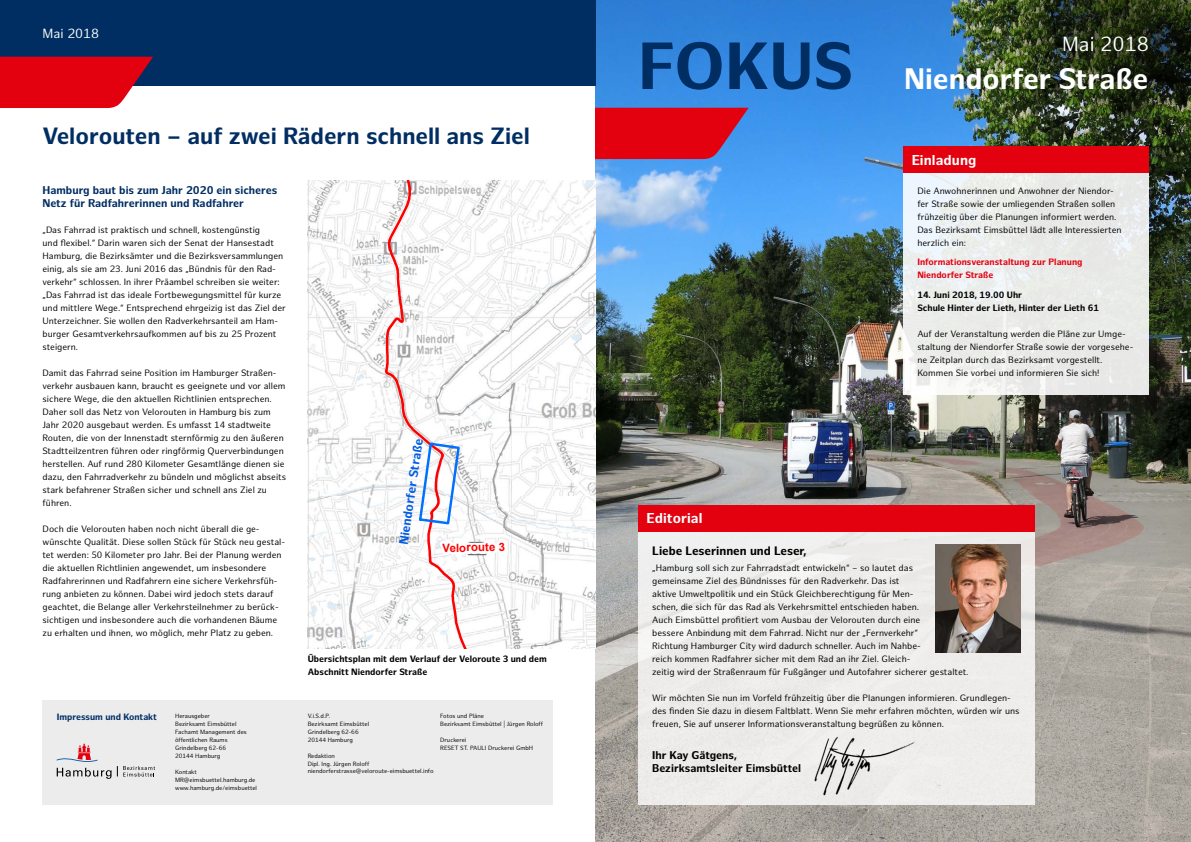
<style>
.page{position:relative;width:1191px;height:842px;background:#fff}
.page>*{position:absolute;margin:0;border:0;box-sizing:border-box;transform-origin:0 0}
.t1{font:700 65px "Hamburg Sans";letter-spacing:-.01em;color:#002e63}
.t2{font:700 29px "Hamburg Sans";color:#fff}
.t3{font:700 23px "Hamburg Sans";color:#002e63}
.t4{font:20px "Hamburg Sans";color:#fff}
.t5{font:700 14px "Hamburg Sans";letter-spacing:.005em;color:#fff}
.t6{font:13px "Hamburg Sans";color:#fff}
.t7{font:700 12.4px "Hamburg Sans";color:#005ce6}
.t8{font:700 12px "Hamburg Sans";color:#000}
.t9{font:700 11.4px "Arial";color:#f00}
.t10{font:700 11px/13px "Hamburg Sans";color:#002e63}
.t11{font:700 11px/13px "Hamburg Sans";color:#000}
.t12{font:9px/13px "Hamburg Sans";color:#000}
.t13{font:700 9px/13px "Hamburg Sans";color:#000}
.t14{font:700 9px/13px "Hamburg Sans";color:#e3000f}
.t15{font:700 9px "Hamburg Sans";color:#002e63}
.t16{font:6px/8px "Hamburg Sans";color:#000}
</style>
<div class="page">
<img style="left:595px;top:0;width:596px;height:842px">
<div style="left:0;top:0;width:595px;height:85px;background:#002e63"></div>
<svg style="left:0;top:57px;width:153px;height:51px;background:#dc1625"></svg>
<svg style="left:308px;top:181px;width:287px;height:468px"></svg>
<svg style="left:417px;top:441px;width:44px;height:85px"></svg>
<svg style="left:595px;top:108px;width:153px;height:51px;background:#d01128"></svg>
<div style="left:43px;top:701px;width:510px;height:104px;background:#ececed"></div>
<svg style="left:57px;top:743px;width:98px;height:36px"></svg>
<img style="left:1002px;top:0;width:189px;height:129px">
<svg style="left:903px;top:173px;width:245px;height:222px;background:#ebedeb"></svg>
<div style="left:903px;top:147px;width:245px;height:26px;background:#e3000f"></div>
<div style="left:638px;top:532px;width:397px;height:273px;background:#eeedeb"></div>
<div style="left:638px;top:506px;width:397px;height:26px;background:#e3000f"></div>
<img style="left:935px;top:545px;width:85px;height:107px">
<img style="left:814px;top:737px;width:101px;height:59px">
<h3 class="t6" style="left:43px;top:26px;width:58px">Mai 2018</h3>
<h3 class="t3" style="left:43px;top:123px;width:489px">Velorouten – auf zwei Rädern schnell ans Ziel</h3>
<p class="t10" style="left:43px;top:184px;width:236px">Hamburg baut bis zum Jahr 2020 ein sicheres<br>Netz für Radfahrerinnen und Radfahrer</p>
<p class="t12" style="left:43px;top:223px;width:245px">„Das Fahrrad ist praktisch und schnell, kostengünstig<br>und flexibel.“ Darin waren sich der Senat der Hansestadt Hamburg, die Bezirksämter und die Bezirksversammlungen einig, als sie am 23. Juni 2016 das „Bündnis für den Rad&shy;verkehr“ schlossen. In ihrer Präambel schreiben sie weiter: „Das Fahrrad ist das ideale Fortbewegungsmittel für kurze und mittlere Wege.“ Entsprechend ehrgeizig ist das Ziel der Unterzeichner. Sie wollen den Radverkehrsanteil am Ham&shy;burger Gesamtverkehrsaufkommen auf bis zu 25 Prozent steigern.</p>
<p class="t12" style="left:43px;top:366px;width:245px">Damit das Fahrrad seine Position im Hamburger Straßen&shy;verkehr ausbauen kann, braucht es geeignete und vor allem sichere Wege, die den aktuellen Richtlinien entsprechen.<br>Daher soll das Netz von Velorouten in Hamburg bis zum Jahr 2020 ausgebaut werden. Es umfasst 14 stadtweite Routen, die von der Innenstadt sternförmig zu den äußeren Stadtteilzentren führen oder ringförmig Querverbindungen herstellen. Auf rund 280 Kilometer Gesamtlänge dienen sie dazu, den Fahrradverkehr zu bündeln und möglichst abseits stark befahrener Straßen sicher und schnell ans Ziel zu führen.</p>
<p class="t12" style="left:43px;top:522px;width:244px">Doch die Velorouten haben noch nicht überall die ge&shy;wünschte Qualität. Diese sollen Stück für Stück neu gestal&shy;tet werden: 50 Kilometer pro Jahr. Bei der Planung werden die aktuellen Richtlinien angewendet, um insbesondere Radfahrerinnen und Radfahrern eine sichere Verkehrsfüh&shy;rung anbieten zu können. Dabei wird jedoch stets darauf geachtet, die Belange aller Verkehrsteilnehmer zu berück&shy;sichtigen und insbesondere auch die vorhandenen Bäume zu erhalten und ihnen, wo möglich, mehr Platz zu geben.</p>
<p class="t15" style="left:57px;top:712px;width:102px">Impressum und Kontakt</p>
<p class="t16" style="left:175px;top:712px;width:73px">Herausgeber<br>Bezirksamt Eimsbüttel<br>Fachamt Management des öffentlichen Raums<br>Grindelberg 62-66<br>20144 Hamburg</p>
<p class="t16" style="left:175px;top:768px;width:84px">Kontakt<br>MR@eimsbuettel.hamburg.de www.hamburg.de/eimsbuettel</p>
<h3 class="t7" style="left:396px;top:543px;width:108px;rotate:-82deg">Niendorfer Straße</h3>
<p class="t9" style="left:442px;top:540px;width:64px;rotate:-1deg">Veloroute 3</p>
<p class="t13" style="left:308px;top:652px;width:241px">Übersichtsplan mit dem Verlauf der Veloroute 3 und dem<br>Abschnitt Niendorfer Straße</p>
<p class="t16" style="left:308px;top:712px;width:63px">V.i.S.d.P.<br>Bezirksamt Eimsbüttel<br>Grindelberg 62-66<br>20144 Hamburg</p>
<p class="t16" style="left:308px;top:752px;width:63px">Redaktion<br>Dipl. Ing. Jürgen Roloff</p>
<p class="t16" style="left:440px;top:712px;width:104px">Fotos und Pläne<br>Bezirksamt Eimsbüttel | Jürgen Roloff</p>
<p class="t16" style="left:440px;top:736px;width:94px">Druckerei<br>RESET ST. PAULI Druckerei GmbH</p>
<p class="t16" style="left:308px;top:768px;width:127px">niendorferstrasse@veloroute-eimsbuettel.info</p>
<h1 class="t1" style="left:638px;top:28px;width:217px">FOKUS</h1>
<h3 class="t5" style="left:646px;top:510px;width:57px">Editorial</h3>
<h3 class="t4" style="left:1062px;top:33px;width:89px">Mai 2018</h3>
<h2 class="t2" style="left:904px;top:62px;width:246px">Niendorfer Straße</h2>
<h3 class="t5" style="left:911px;top:151px;width:66px">Einladung</h3>
<p class="t12" style="left:917px;top:184px;width:206px">Die Anwohnerinnen und Anwohner der Niendor&shy;fer Straße sowie der umliegenden Straßen sollen frühzeitig über die Planungen informiert werden.<br>Das Bezirksamt Eimsbüttel lädt alle Interessierten herzlich ein:</p>
<p class="t14" style="left:917px;top:256px;width:167px">Informationsveranstaltung zur Planung<br>Niendorfer Straße</p>
<p class="t13" style="left:917px;top:288px;width:183px">14. Juni 2018, 19.00 Uhr<br>Schule Hinter der Lieth, Hinter der Lieth 61</p>
<p class="t12" style="left:917px;top:327px;width:217px">Auf der Veranstaltung werden die Pläne zur Umge&shy;staltung der Niendorfer Straße sowie der vorgesehe&shy;ne Zeitplan durch das Bezirksamt vorgestellt.<br>Kommen Sie vorbei und informieren Sie sich!</p>
<h3 class="t8" style="left:652px;top:543px;width:156px">Liebe Leserinnen und Leser,</h3>
<p class="t12" style="left:652px;top:561px;width:318px">„Hamburg soll sich zur Fahrradstadt entwickeln“ – so lautet das<br>gemeinsame Ziel des Bündnisses für den Radverkehr. Das ist<br>aktive Umweltpolitik und ein Stück Gleichberechtigung für Men-<br>schen, die sich für das Rad als Verkehrsmittel entschieden haben.<br>Auch Eimsbüttel profitiert vom Ausbau der Velorouten durch eine<br>bessere Anbindung mit dem Fahrrad. Nicht nur der „Fernverkehr“<br>Richtung Hamburger City wird dadurch schneller. Auch im Nahbe-<br>reich kommen Radfahrer sicher mit dem Rad an ihr Ziel. Gleich-<br>zeitig wird der Straßenraum für Fußgänger und Autofahrer sicherer gestaltet.</p>
<p class="t12" style="left:652px;top:691px;width:369px">Wir möchten Sie nun im Vorfeld frühzeitig über die Planungen informieren. Grundlegen&shy;des finden Sie dazu in diesem Faltblatt. Wenn Sie mehr erfahren möchten, würden wir uns freuen, Sie auf unserer Informationsveranstaltung begrüßen zu können.</p>
<p class="t11" style="left:652px;top:748px;width:150px">Ihr Kay Gätgens,<br>Bezirksamtsleiter Eimsbüttel</p>
</div>
